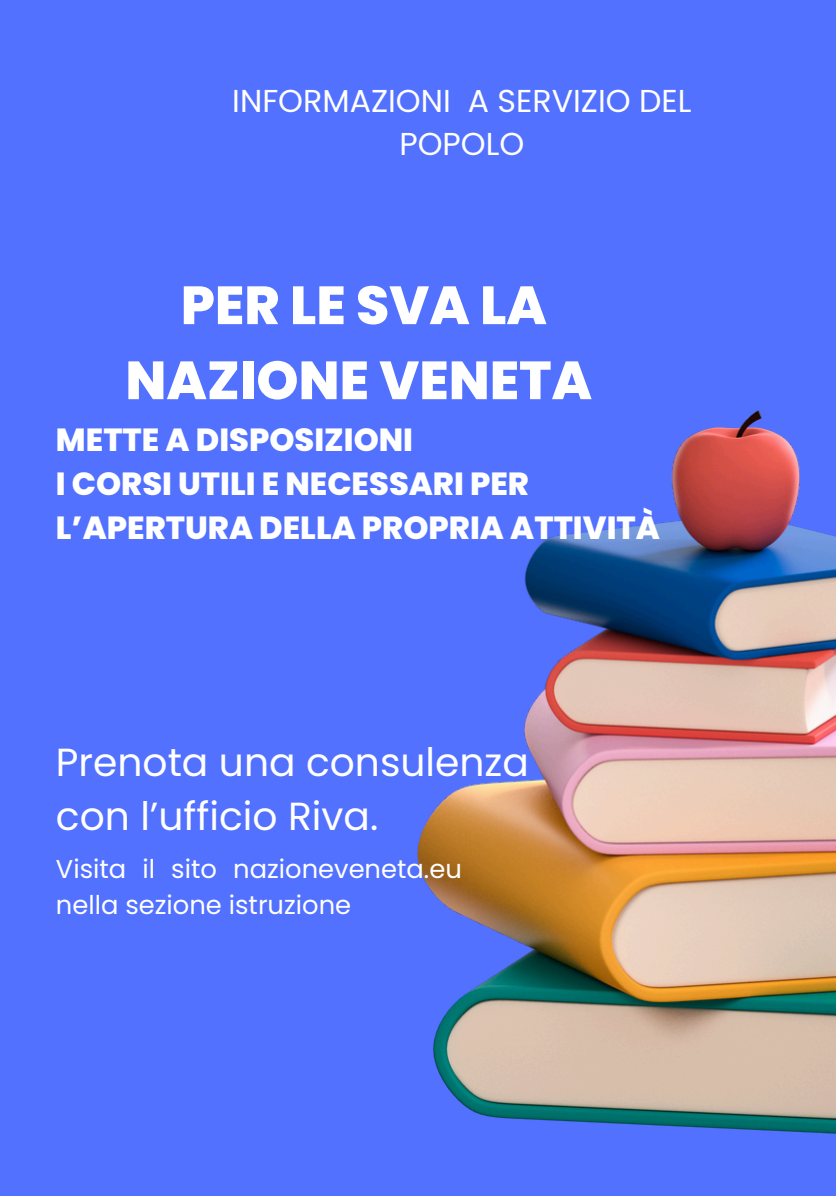
<style>
.page{position:relative;width:836px;height:1196px;background:#fff}
.page>*{position:absolute;margin:0;border:0;box-sizing:border-box;transform-origin:0 0}
.t1{font:800 53.6px/75px "Poppins";color:#fff;text-align:center}
.t2{font:39.2px/54.2px "Poppins";color:#fff}
.t3{font:800 32px/44px "Poppins";color:#fff}
.t4{font:31.6px/43.6px "Poppins";color:#fff;text-align:center}
.t5{font:25.8px/35.6px "Poppins";color:#fff}
</style>
<div class="page">
<div style="left:0;top:0;width:836px;height:1195px;background:#5271ff"></div>
<img style="left:418px;top:411px;width:418px;height:723px">
<h1 class="t4" style="left:232px;top:79px;width:460px">INFORMAZIONI A SERVIZIO DEL<br>POPOLO</h1>
<h2 class="t1" style="left:125px;top:268px;width:468px">PER LE SVA LA<br>NAZIONE VENETA</h2>
<h2 class="t3" style="left:56px;top:418px;width:605px">METTE A DISPOSIZIONI<br>I CORSI UTILI E NECESSARI PER<br>L’APERTURA DELLA PROPRIA ATTIVITÀ</h2>
<p class="t2" style="left:56px;top:735px;width:474px">Prenota una consulenza con l’ufficio Riva.</p>
<p class="t5" style="left:56px;top:851px;width:407px">Visita il sito nazioneveneta.eu nella sezione istruzione</p>
</div>
